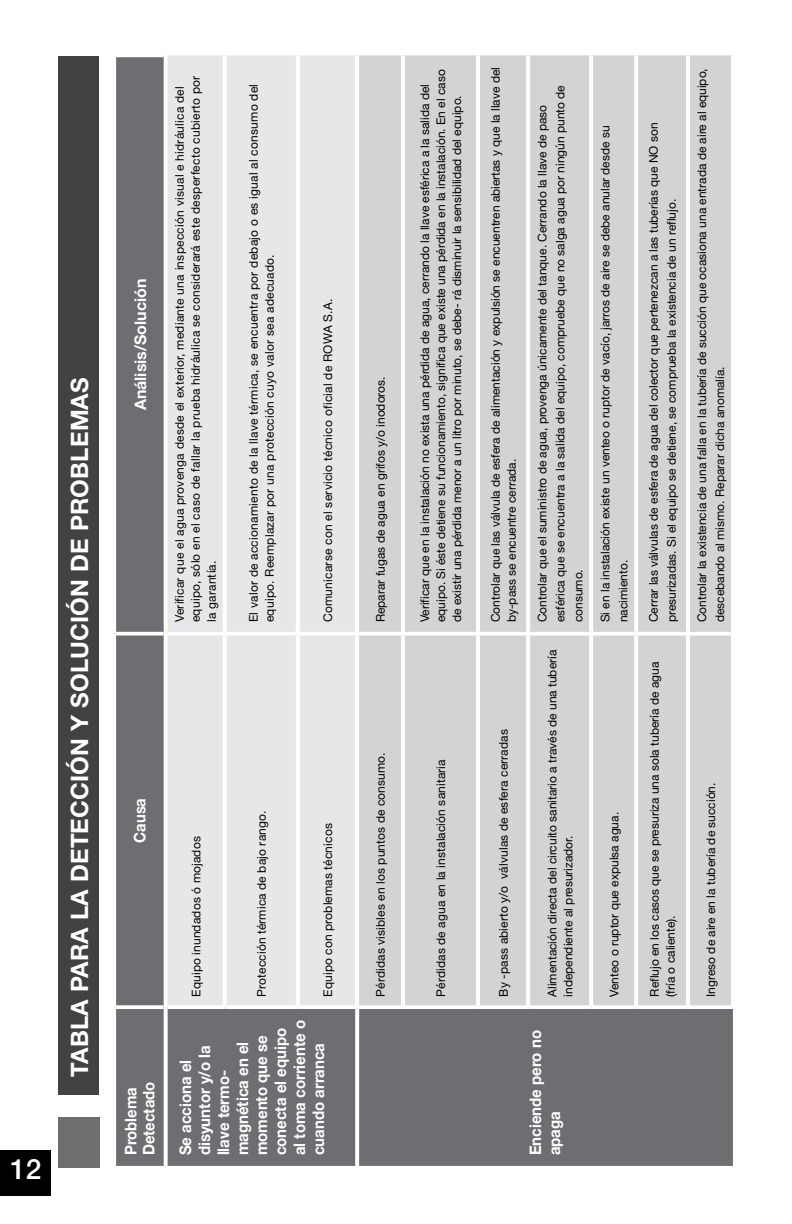
<style>
.page{position:relative;width:792px;height:1224px;background:#fff}
.page>*{position:absolute;margin:0;border:0;box-sizing:border-box;transform-origin:0 0}
.t1{font:500 28px "Helvetica Neue";color:#fff}
.t2{font:700 24px "Helvetica Neue LT Std";letter-spacing:.01em;color:#fff}
.t3{font:700 16px/19px "Helvetica Neue LT Std";color:#fff;scale:.94 1}
.t4{font:700 16px/18px "Helvetica Neue LT Std";color:#fff;scale:.93 1}
.t5{font:700 16px "Helvetica Neue LT Std";color:#fff}
.t6{font:12px/16px "Helvetica Neue";color:#000}
.t7{font:12px/16px "Helvetica Neue";letter-spacing:.02em;color:#000}
</style>
<div class="page">
<div style="left:0;top:1150px;width:51px;height:46px;background:#000"></div>
<div style="left:116px;top:57px;width:48px;height:1109px;background:#6d6e71"></div>
<div style="left:168px;top:1009px;width:565px;height:157px;background:#6d6e71"></div>
<div style="left:168px;top:55px;width:187px;height:950px;background:#e6e7e8"></div>
<div style="left:359px;top:55px;width:167px;height:950px;background:#d1d3d4"></div>
<div style="left:530px;top:55px;width:201px;height:950px;background:#d1d3d4"></div>
<hr style="left:589px;top:636px;width:4px;height:369px;background:#fff">
<hr style="left:589px;top:55px;width:4px;height:577px;background:#fff">
<hr style="left:634px;top:636px;width:4px;height:369px;background:#fff">
<hr style="left:634px;top:55px;width:4px;height:577px;background:#fff">
<hr style="left:686px;top:636px;width:4px;height:369px;background:#fff">
<hr style="left:686px;top:55px;width:4px;height:577px;background:#fff">
<hr style="left:223px;top:636px;width:4px;height:369px;background:#fff">
<hr style="left:223px;top:55px;width:4px;height:577px;background:#fff">
<hr style="left:296px;top:636px;width:4px;height:369px;background:#fff">
<hr style="left:296px;top:55px;width:4px;height:577px;background:#fff">
<svg style="left:355px;top:1009px;width:4px;height:157px"></svg>
<hr style="left:401px;top:636px;width:4px;height:369px;background:#fff">
<hr style="left:401px;top:55px;width:4px;height:577px;background:#fff">
<hr style="left:476px;top:636px;width:4px;height:369px;background:#fff">
<hr style="left:476px;top:55px;width:4px;height:577px;background:#fff">
<svg style="left:116px;top:1005px;width:48px;height:4px"></svg>
<svg style="left:116px;top:632px;width:48px;height:4px"></svg>
<svg style="left:164px;top:1007px;width:4px;height:159px"></svg>
<svg style="left:168px;top:632px;width:57px;height:4px"></svg>
<svg style="left:225px;top:632px;width:73px;height:4px"></svg>
<svg style="left:298px;top:632px;width:57px;height:4px"></svg>
<svg style="left:357px;top:1005px;width:46px;height:4px"></svg>
<svg style="left:357px;top:632px;width:46px;height:4px"></svg>
<svg style="left:405px;top:1005px;width:71px;height:1px"></svg>
<svg style="left:403px;top:632px;width:75px;height:4px"></svg>
<svg style="left:478px;top:1005px;width:49px;height:1px"></svg>
<svg style="left:478px;top:632px;width:50px;height:4px"></svg>
<svg style="left:528px;top:1005px;width:62px;height:4px"></svg>
<svg style="left:528px;top:632px;width:63px;height:4px"></svg>
<svg style="left:591px;top:1005px;width:44px;height:4px"></svg>
<svg style="left:591px;top:632px;width:45px;height:4px"></svg>
<svg style="left:636px;top:1005px;width:52px;height:4px"></svg>
<svg style="left:636px;top:632px;width:52px;height:4px"></svg>
<svg style="left:690px;top:1005px;width:41px;height:1px"></svg>
<svg style="left:688px;top:632px;width:43px;height:4px"></svg>
<div style="left:58px;top:57px;width:41px;height:1038px;background:#424243"></div>
<div style="left:58px;top:1117px;width:41px;height:50px;background:#6c6e70"></div>
<h2 class="t2" style="left:65px;top:1077px;width:701px;rotate:-90deg">TABLA PARA LA DETECCIÓN Y SOLUCIÓN DE PROBLEMAS</h2>
<h1 class="t1" style="left:10px;top:1147px;width:33px">12</h1>
<h3 class="t5" style="left:131px;top:410px;width:133px;rotate:-90deg">Análisis/Solución</h3>
<p class="t7" style="left:171px;top:622px;width:548px;rotate:-90deg">Verificar que el agua provenga desde el exterior, mediante una inspección visual e hidráulica del equipo, sólo en el caso de fallar la prueba hidráulica se considerará este desperfecto cubierto por la garantía.</p>
<p class="t7" style="left:246px;top:622px;width:540px;rotate:-90deg">El valor de accionamiento de la llave térmica, se encuentra por debajo o es igual al consumo del equipo. Reemplazar por una protección cuyo valor sea adecuado.</p>
<p class="t7" style="left:320px;top:622px;width:325px;rotate:-90deg">Comunicarse con el servicio técnico oficial de ROWA S.A.</p>
<h3 class="t4" style="left:131px;top:843px;width:50px;rotate:-90deg">Causa</h3>
<h3 class="t4" style="left:122px;top:1155px;width:81px;rotate:-90deg">Problema<br>Detectado</h3>
<p class="t6" style="left:188px;top:997px;width:162px;rotate:-90deg">Equipo inundados ó mojados</p>
<p class="t6" style="left:254px;top:997px;width:187px;rotate:-90deg">Protección térmica de bajo rango.</p>
<p class="t6" style="left:320px;top:997px;width:175px;rotate:-90deg">Equipo con problemas técnicos</p>
<h3 class="t3" style="left:176px;top:1155px;width:146px;rotate:-90deg">Se acciona el disyuntor y/o la llave termo&shy;magnética en el momento que se conecta el equipo al toma corriente o cuando arranca</h3>
<p class="t6" style="left:372px;top:622px;width:247px;rotate:-90deg">Reparar fugas de agua en grifos y/o inodoros.</p>
<p class="t6" style="left:372px;top:997px;width:246px;rotate:-90deg">Pérdidas visibles en los puntos de consumo.</p>
<p class="t6" style="left:417px;top:622px;width:555px;rotate:-90deg">Verificar que en la instalación no exista una pérdida de agua, cerrando la llave esférica a la salida del equipo. Si éste detiene su funcionamiento, significa que existe una pérdida en la instalación. En el caso de existir una pérdida menor a un litro por minuto, se debe- rá disminuir la sensibilidad del equipo.</p>
<p class="t6" style="left:433px;top:997px;width:239px;rotate:-90deg">Pérdidas de agua en la instalación sanitaria</p>
<p class="t6" style="left:487px;top:622px;width:557px;rotate:-90deg">Controlar que las válvula de esfera de alimentación y expulsión se encuentren abiertas y que la llave del by-pass se encuentre cerrada.</p>
<p class="t6" style="left:495px;top:997px;width:269px;rotate:-90deg">By -pass abierto y/o válvulas de esfera cerradas</p>
<p class="t6" style="left:533px;top:622px;width:539px;line-height:18px;rotate:-90deg">Controlar que el suministro de agua, provenga únicamente del tanque. Cerrando la llave de paso esférica que se encuentra a la salida del equipo, compruebe que no salga agua por ningún punto de consumo.</p>
<p class="t6" style="left:544px;top:997px;width:348px;rotate:-90deg">Alimentación directa del circuito sanitario a través de una tubería independiente al presurizador.</p>
<h3 class="t3" style="left:526px;top:1155px;width:135px;rotate:-90deg">Enciende pero no apaga</h3>
<p class="t6" style="left:596px;top:622px;width:498px;line-height:18px;rotate:-90deg">Si en la instalación existe un venteo o ruptor de vacío, jarros de aire se debe anular desde su nacimiento.</p>
<p class="t6" style="left:606px;top:997px;width:186px;rotate:-90deg">Venteo o ruptor que expulsa agua.</p>
<p class="t6" style="left:644px;top:622px;width:501px;line-height:18px;rotate:-90deg">Cerrar las válvulas de esfera de agua del colector que pertenezcan a las tuberías que NO son presurizadas. Si el equipo se detiene, se comprueba la existencia de un reflujo.</p>
<p class="t6" style="left:646px;top:997px;width:336px;rotate:-90deg">Reflujo en los casos que se presuriza una sola tubería de agua (fría o caliente).</p>
<p class="t6" style="left:693px;top:622px;width:556px;line-height:18px;rotate:-90deg">Controlar la existencia de una falla en la tubería de succión que ocasiona una entrada de aire al equipo, descebando al mismo. Reparar dicha anomalía.</p>
<p class="t6" style="left:703px;top:997px;width:216px;rotate:-90deg">Ingreso de aire en la tubería de succión.</p>
</div>
